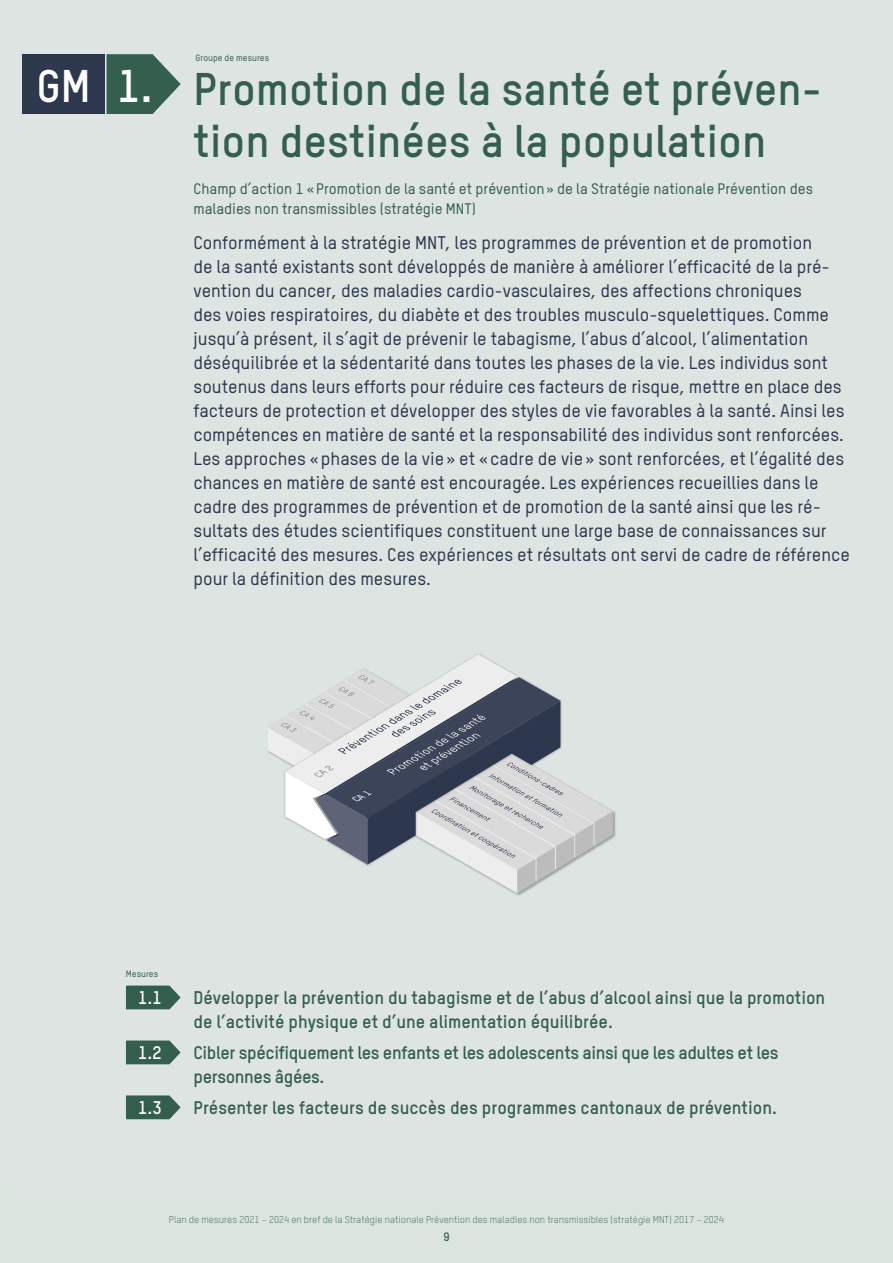
<style>
.page{position:relative;width:893px;height:1263px;background:#fff}
.page>*{position:absolute;margin:0;border:0;box-sizing:border-box;transform-origin:0 0}
.t1{font:700 45px/52.5px "TSTAR";color:#345e4e}
.t2{font:700 45px "TSTAR";color:#fff}
.t3{font:500 18px/24px "TSTAR";color:#2d374d}
.t4{font:700 18px/24px "TSTAR";color:#345e4e}
.t5{font:700 18px/24px "TSTAR";letter-spacing:-.02em;color:#345e4e}
.t6{font:700 18px "TSTAR";color:#fff}
.t7{font:500 15px/19.5px "TSTAR";color:#345e4e}
.t8{font:700 12px "TSTAR";color:#345e4e}
.t9{font:700 12px "TSTAR";color:#305d4c}
.t10{font:300 9.75px "TSTAR";color:#305d4c}
.t11{font:300 9.75px "TSTAR";color:#345e4e}
.t12{font:500 9px "TSTAR";color:#345e4e}
.s1{font-weight:700}
</style>
<div class="page">
<div style="left:0;top:1132px;width:893px;height:131px;background:#dce4e0"></div>
<div style="left:7px;top:0;width:886px;height:1191px;background:#dde4e1"></div>
<svg style="left:126px;top:985px;width:55px;height:24px"></svg>
<svg style="left:126px;top:1040px;width:55px;height:24px"></svg>
<svg style="left:126px;top:1095px;width:55px;height:24px"></svg>
<svg style="left:107px;top:54px;width:74px;height:60px"></svg>
<div style="left:22px;top:54px;width:83px;height:60px;background:#2d374d"></div>
<svg style="left:268px;top:654px;width:345px;height:239px"></svg>
<h1 class="t2" style="left:36px;top:57px;width:118px">GM 1.</h1>
<p class="t12" style="left:196px;top:52px;width:75px">Groupe de mesures</p>
<h1 class="t1" style="left:193px;top:61px;width:630px">Promotion de la santé et préven&shy;tion destinées à la population</h1>
<p class="t7" style="left:193px;top:179px;width:621px">Champ d’action 1 «Promotion de la santé et prévention» de la Stratégie nationale Prévention des maladies non transmissibles (stratégie MNT)</p>
<p class="t3" style="left:193px;top:230px;width:658px">Conformément à la stratégie MNT, les programmes de prévention et de promotion<br>de la santé existants sont développés de manière à améliorer l’efficacité de la pré&shy;vention du cancer, des maladies cardio-vasculaires, des affections chroniques<br>des voies respiratoires, du diabète et des troubles musculo-squelettiques. Comme jusqu’à présent, il s’agit de prévenir le tabagisme, l’abus d’alcool, l’alimentation déséquilibrée et la sédentarité dans toutes les phases de la vie. Les individus sont soutenus dans leurs efforts pour réduire ces facteurs de risque, mettre en place des facteurs de protection et développer des styles de vie favorables à la santé. Ainsi les compétences en matière de santé et la responsabilité des individus sont renforcées.<br>Les approches «phases de la vie» et «cadre de vie» sont renforcées, et l’égalité des chances en matière de santé est encouragée. Les expériences recueillies dans le cadre des programmes de prévention et de promotion de la santé ainsi que les ré&shy;sultats des études scientifiques constituent une large base de connaissances sur l’efficacité des mesures. Ces expériences et résultats ont servi de cadre de référence pour la définition des mesures.</p>
<p class="t12" style="left:126px;top:968px;width:34px">Mesures</p>
<p class="t6" style="left:138px;top:987px;width:25px">1.1</p>
<p class="t4" style="left:193px;top:985px;width:633px">Développer la prévention du tabagisme et de l’abus d’alcool ainsi que la promotion de l’activité physique et d’une alimentation équilibrée.</p>
<p class="t6" style="left:138px;top:1041px;width:25px">1.2</p>
<p class="t5" style="left:193px;top:1040px;width:587px">Cibler spécifiquement les enfants et les adolescents ainsi que les adultes et les personnes âgées.</p>
<p class="t6" style="left:138px;top:1096px;width:25px">1.3</p>
<p class="t4" style="left:193px;top:1095px;width:585px">Présenter les facteurs de succès des programmes cantonaux de prévention.</p>
<p class="t11" style="left:172px;top:1212px;width:98px">Plan de mesures 2021–</p>
<p class="t11" style="left:292px;top:1212px;width:445px">de la Stratégie nationale Prévention des maladies non tra smissibles ( tratégie MNT) 2017–2024 <span class="s1">– Mesures</span></p>
<p class="t8" style="left:448px;top:1228px;width:14px">11</p>
<p class="t10" style="left:169px;top:1213px;width:557px">Plan de mesures 2021 – 2024 en bref de la Stratégie nationale Prévention des maladies non transmissibles (stratégie MNT) 2017 – 2024</p>
<p class="t9" style="left:443px;top:1229px;width:8px">9</p>
</div>
